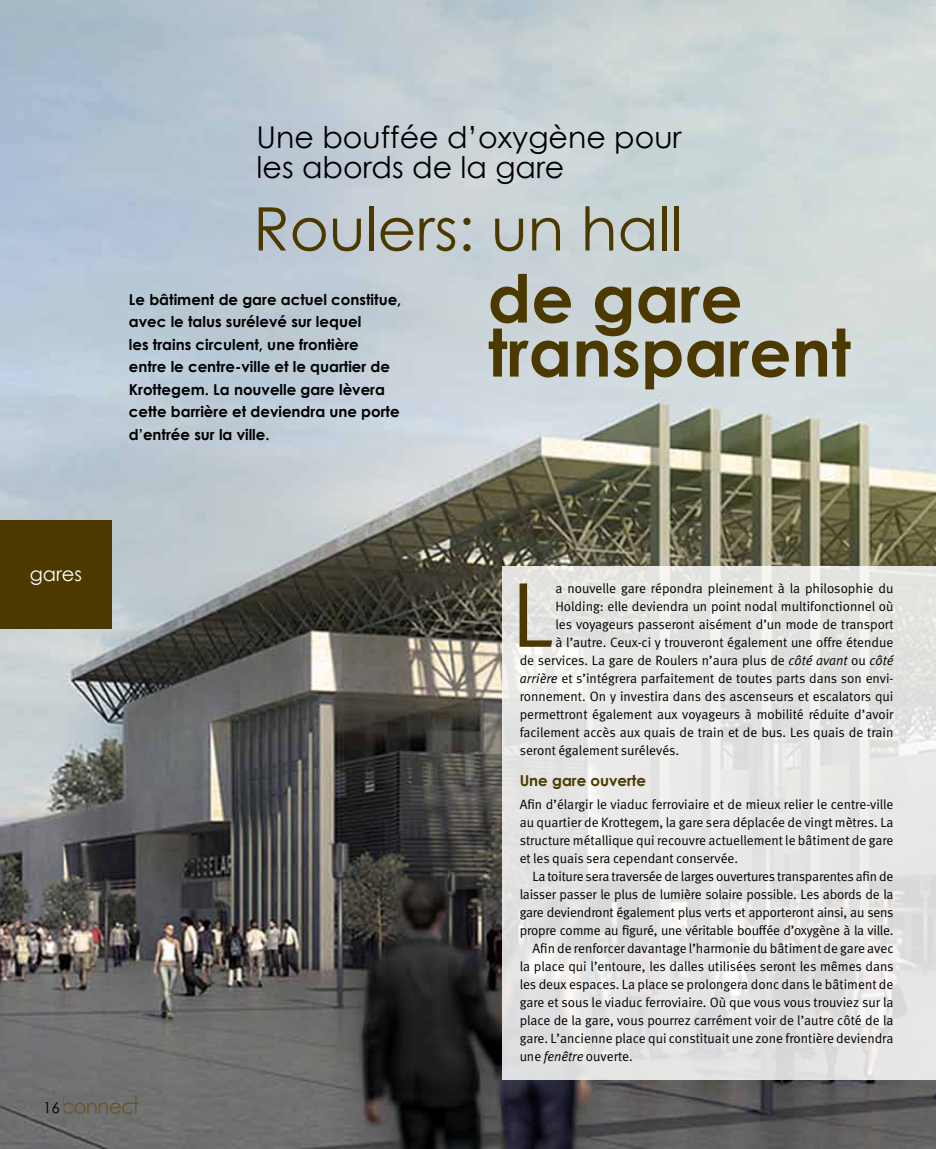
<style>
.page{position:relative;width:936px;height:1149px;background:#fff}
.page>*{position:absolute;margin:0;border:0;box-sizing:border-box;transform-origin:0 0}
.t1{font:92.25px "Meta Normal Caps";color:#4b3900}
.t2{font:700 66px/54px "Century Gothic";color:#4b3900}
.t3{font:60px "Century Gothic";color:#4b3900}
.t4{font:30px/30px "Century Gothic";color:#000}
.t5{font:19.5px "Century Gothic";color:#fff}
.t6{font:700 15px/22.5px "Century Gothic";color:#000}
.t7{font:700 15px "Century Gothic";color:#4b3900}
.t8{font:15px "Century Gothic";color:#000}
.t9{font:13.5px/18px "Meta Normal";color:#000;text-align:justify}
.t10{font:13.5px "Meta Normal";letter-spacing:-.02em;color:#000}
.s1{font-style:italic}
</style>
<div class="page">
<img style="left:0;top:0;width:935px;height:1148px">
<svg style="left:502px;top:566px;width:433px;height:512px;fill:#e5e4e4"></svg>
<svg style="left:64px;top:1094px;width:75px;height:19px"></svg>
<div style="left:0;top:520px;width:112px;height:108px;background:#4b3900"></div>
<h3 class="t4" style="left:257px;top:122px;width:426px">Une bouffée d’oxygène pour les abords de la gare</h3>
<h3 class="t3" style="left:253px;top:192px;width:431px">Roulers: un hall</h3>
<p class="t6" style="left:129px;top:287px;width:274px">Le bâtiment de gare actuel constitue, avec le talus surélevé sur lequel<br>les trains circulent, une frontière<br>entre le centre-ville et le quartier de Krottegem. La nouvelle gare lèvera cette barrière et deviendra une porte d’entrée sur la ville.</p>
<h2 class="t2" style="left:487px;top:270px;width:365px">de gare transparent</h2>
<h3 class="t5" style="left:30px;top:562px;width:54px">gares</h3>
<p class="t8" style="left:43px;top:1098px;width:18px">16</p>
<p class="t9" style="left:555px;top:578px;width:339px">a nouvelle gare répondra pleinement à la philosophie du</p>
<p class="t9" style="left:555px;top:596px;width:339px">Holding: elle deviendra un point nodal multifonctionnel où</p>
<p class="t9" style="left:555px;top:614px;width:339px">les voyageurs passeront aisément d’un mode de transport</p>
<p class="t9" style="left:555px;top:632px;width:339px">à l’autre. Ceux-ci y trouveront également une offre étendue</p>
<p class="t9" style="left:519px;top:650px;width:375px">de services. La gare de Roulers n’aura plus de <span class="s1">côté avant</span> ou <span class="s1">côté</span></p>
<p class="t9" style="left:519px;top:668px;width:375px"><span class="s1">arrière</span> et s’intégrera parfaitement de toutes parts dans son envi-</p>
<p class="t9" style="left:519px;top:686px;width:375px">ronnement. On y investira dans des ascenseurs et escalators qui</p>
<p class="t9" style="left:519px;top:704px;width:375px">permettront également aux voyageurs à mobilité réduite d’avoir</p>
<p class="t9" style="left:519px;top:722px;width:375px">facilement accès aux quais de train et de bus. Les quais de train</p>
<p class="t9" style="left:519px;top:740px;width:161px">seront également surélevés.</p>
<p class="t7" style="left:519px;top:771px;width:128px">Une gare ouverte</p>
<p class="t9" style="left:519px;top:794px;width:375px">Afin d’élargir le viaduc ferroviaire et de mieux relier le centre-ville au quartier de Krottegem, la gare sera déplacée de vingt mètres. La structure métallique qui recouvre actuellement le bâtiment de gare et les quais sera cependant conservée.</p>
<p class="t9" style="left:532px;top:866px;width:362px">La toiture sera traversée de larges ouvertures transparentes afin de</p>
<p class="t10" style="left:519px;top:886px;width:375px">laisser passer le plus de lumière solaire possible. Les abords de la</p>
<p class="t9" style="left:519px;top:902px;width:375px">gare deviendront également plus verts et apporteront ainsi, au sens</p>
<p class="t9" style="left:519px;top:920px;width:375px">propre comme au figuré, une véritable bouffée d’oxygène à la ville.</p>
<p class="t9" style="left:532px;top:938px;width:362px">Afin de renforcer davantage l’harmonie du bâtiment de gare avec</p>
<p class="t9" style="left:519px;top:956px;width:375px">la place qui l’entoure, les dalles utilisées seront les mêmes dans</p>
<p class="t9" style="left:519px;top:974px;width:375px">les deux espaces. La place se prolongera donc dans le bâtiment de</p>
<p class="t9" style="left:519px;top:992px;width:375px">gare et sous le viaduc ferroviaire. Où que vous vous trouviez sur la</p>
<p class="t9" style="left:519px;top:1010px;width:375px">place de la gare, vous pourrez carrément voir de l’autre côté de la</p>
<p class="t9" style="left:519px;top:1028px;width:375px">gare. L’ancienne place qui constituait une zone frontière deviendra</p>
<p class="t9" style="left:519px;top:1046px;width:115px">une <span class="s1">fenêtre</span> ouverte.</p>
<h1 class="t1" style="left:510px;top:561px;width:44px">L</h1>
</div>
